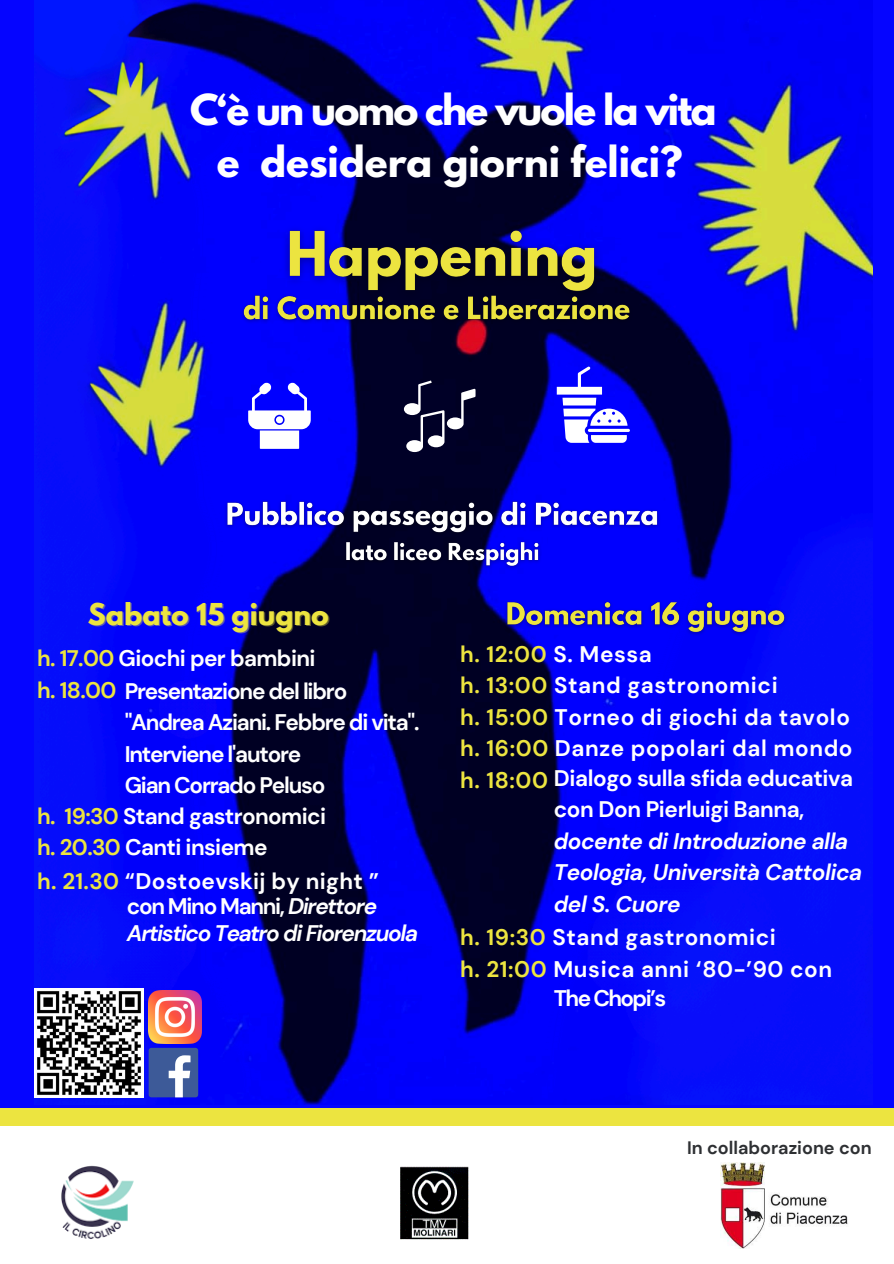
<style>
.page{position:relative;width:894px;height:1264px;background:#fff}
.page>*{position:absolute;margin:0;border:0;box-sizing:border-box;transform-origin:0 0}
.t1{font:700 37.8px "League Spartan";letter-spacing:-.045em;color:#fff}
.t2{font:700 37.8px "League Spartan";color:#fff}
.t3{font:700 26.7px "League Spartan";color:#ece440}
.t4{font:700 22.5px/31.5px "DM Sans";letter-spacing:.025em;color:#fff}
.t5{font:700 22.5px/31.5px "DM Sans";letter-spacing:-.055em;color:#fff}
.t6{font:italic 700 22.5px/31.5px "DM Sans";letter-spacing:-.015em;color:#fff}
.t7{font:italic 700 22.5px/27px "DM Sans";letter-spacing:-.055em;color:#fff}
.t8{font:700 22.5px "DM Sans";letter-spacing:-.025em;color:#fff}
.t9{font:700 22.5px "DM Sans";letter-spacing:.015em;color:#fff}
.t10{font:700 22.5px "DM Sans";letter-spacing:-.07em;color:#fff}
.t11{font:700 18px "DM Sans";color:#2e3033}
.s1{color:#ece440}
.s2{font-style:normal}
</style>
<div class="page">
<div style="left:0;top:0;width:893px;height:1263px;background:#0505ff"></div>
<div style="left:0;top:1122px;width:893px;height:141px;background:#fff"></div>
<img style="left:61px;top:1165px;width:73px;height:74px">
<img style="left:34px;top:0;width:837px;height:1104px">
<svg style="left:404px;top:380px;width:71px;height:72px;background:#343452"></svg>
<svg style="left:248px;top:382px;width:63px;height:67px"></svg>
<hr style="left:587px;top:429px;width:42px;height:3px;background:#fff;border-radius:2px">
<svg style="left:556px;top:366px;width:71px;height:77px"></svg>
<div style="left:0;top:1108px;width:893px;height:17px;background:#ece440"></div>
<img style="left:400px;top:1166px;width:69px;height:74px">
<img style="left:149px;top:990px;width:52px;height:53px">
<div style="left:149px;top:1047px;width:49px;height:50px;background:#3d5a98;border-radius:3px"></div>
<svg style="left:169px;top:1055px;width:21px;height:42px"></svg>
<img style="left:34px;top:988px;width:110px;height:109px">
<img style="left:720px;top:1162px;width:128px;height:86px">
<img style="left:275px;top:219px;width:333px;height:113px">
<img style="left:220px;top:494px;width:445px;height:80px">
<img style="left:500px;top:595px;width:293px;height:45px">
<img style="left:236px;top:289px;width:401px;height:40px">
<h4 class="t1" style="left:190px;top:91px;width:528px">C‘è un uomo che vuole la vita</h4>
<h4 class="t2" style="left:217px;top:143px;width:467px">e desidera giorni felici?</h4>
<h3 class="t3" style="left:88px;top:600px;width:242px">Sabato 15 giugno</h3>
<h4 class="t5" style="left:37px;top:642px;width:311px;line-height:32.7px"><span class="s1">h. 17.00</span> Giochi per bambini<br><span class="s1">h. 18.00</span> Presentazione del libro</h4>
<h4 class="t5" style="left:125px;top:706px;width:296px">"Andrea Aziani. Febbre di vita".<br>Interviene l'autore<br>Gian Corrado Peluso</h4>
<h4 class="t8" style="left:37px;top:801px;width:290px"><span class="s1">h. 19:30</span> Stand gastronomici</h4>
<p class="t8" style="left:37px;top:832px;width:232px"><span class="s1">h. 20.30</span> Canti insieme</p>
<h2 class="t9" style="left:37px;top:866px;width:343px"><span class="s1">h. 21.30</span> “Dostoevskij by night ”</h2>
<p class="t7" style="left:127px;top:892px;width:292px"><span class="s2">con Mino Manni,</span> Direttore<br>Artistico Teatro di Fiorenzuola</p>
<h4 class="t4" style="left:460px;top:638px;width:394px"><span class="s1">h. 12:00</span> S. Messa<br><span class="s1">h. 13:00</span> Stand gastronomici<br><span class="s1">h. 15:00</span> Torneo di giochi da tavolo <span class="s1">h. 16:00</span> Danze popolari dal mondo <span class="s1">h. 18:00</span></h4>
<h4 class="t6" style="left:553px;top:762px;width:310px"><span class="s2">Dialogo sulla sfida educativa con Don Pierluigi Banna, </span>docente di Introduzione alla<br>Teologia, Università Cattolica del S. Cuore</h4>
<h4 class="t4" style="left:460px;top:922px;width:373px"><span class="s1">h. 19:30</span> Stand gastronomici<br><span class="s1">h. 21:00</span> Musica anni ‘80-’90 con</h4>
<p class="t10" style="left:553px;top:984px;width:114px">The Chopi’s</p>
<h4 class="t11" style="left:686px;top:1136px;width:186px">In collaborazione con</h4>
</div>
